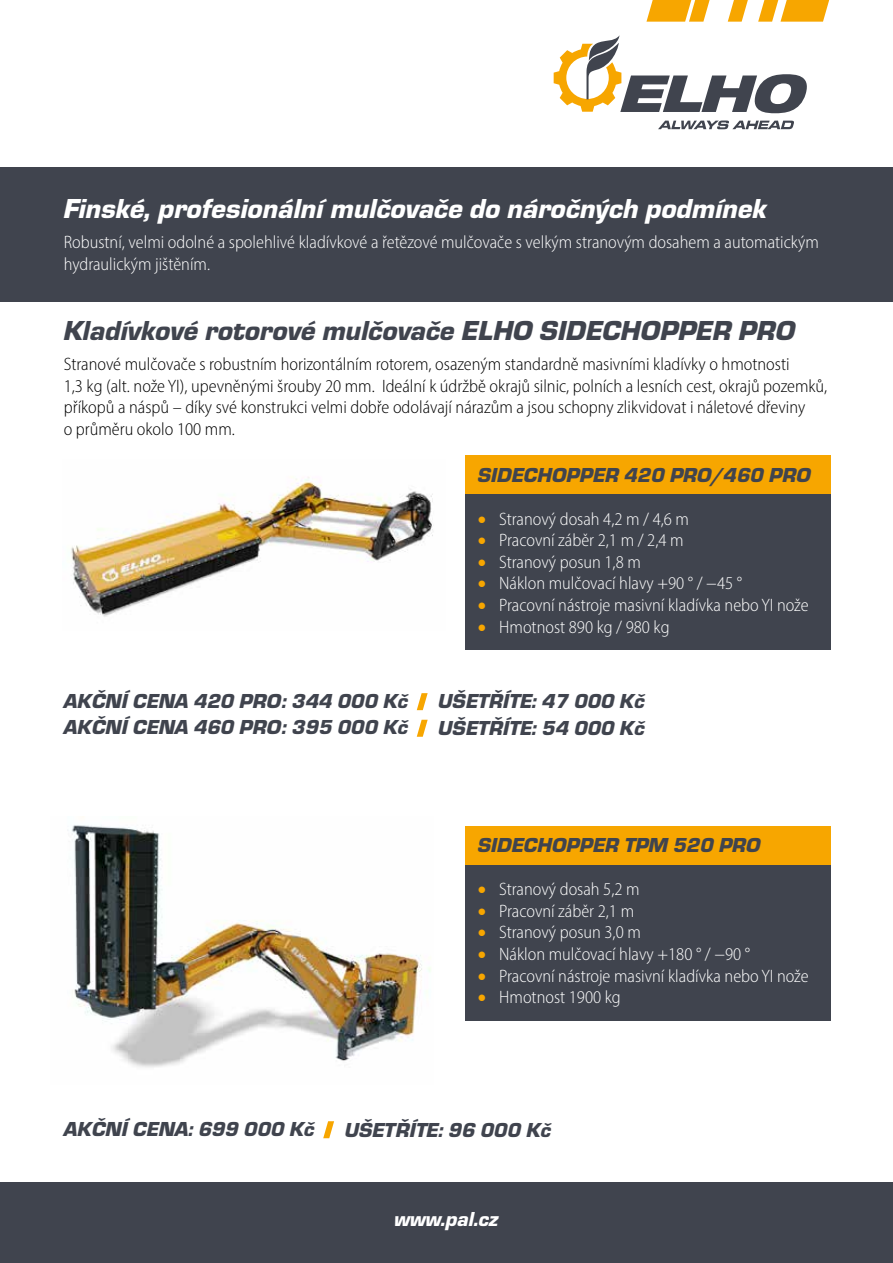
<style>
.page{position:relative;width:893px;height:1263px;background:#fff}
.page>*{position:absolute;margin:0;border:0;box-sizing:border-box;transform-origin:0 0}
.t1{font:italic 900 28.5px "Eurostile";color:#fff}
.t2{font:italic 900 28.5px "Eurostile";color:#40444e}
.t3{font:italic 900 21px "Eurostile";color:#40444e}
.t4{font:italic 900 21px "Eurostile";color:#fff}
.t5{font:300 semi-condensed 18px/21.6px "Myriad Pro";color:#fff}
.t6{font:300 semi-condensed 18px/21.6px "Myriad Pro";color:#000}
.s1{color:#f7a600}
</style>
<div class="page">
<svg style="left:646px;top:0;width:64px;height:22px"></svg>
<svg style="left:728px;top:0;width:20px;height:22px"></svg>
<svg style="left:758px;top:0;width:71px;height:22px"></svg>
<svg style="left:554px;top:35px;width:253px;height:78px"></svg>
<svg style="left:658px;top:121px;width:136px;height:8px"></svg>
<div style="left:0;top:167px;width:893px;height:135px;background:#40444e"></div>
<img style="left:71px;top:477px;width:362px;height:140px">
<div style="left:465px;top:494px;width:366px;height:156px;background:#40444e"></div>
<div style="left:465px;top:455px;width:366px;height:39px;background:#f7a600"></div>
<img style="left:71px;top:825px;width:360px;height:243px">
<svg style="left:417px;top:693px;width:11px;height:17px"></svg>
<svg style="left:417px;top:720px;width:11px;height:17px"></svg>
<div style="left:465px;top:865px;width:366px;height:155px;background:#40444e"></div>
<div style="left:465px;top:826px;width:366px;height:39px;background:#f7a600"></div>
<svg style="left:323px;top:1121px;width:11px;height:17px"></svg>
<div style="left:0;top:1182px;width:893px;height:81px;background:#40444e"></div>
<h1 class="t1" style="left:64px;top:188px;width:705px">Finské, profesionální mulčovače do náročných podmínek</h1>
<p class="t5" style="left:64px;top:231px;width:757px">Robustní, velmi odolné a spolehlivé kladívkové a řetězové mulčovače s velkým stranovým dosahem a automatickým hydraulickým jištěním.</p>
<h1 class="t2" style="left:64px;top:310px;width:733px">Kladívkové rotorové mulčovače ELHO SIDECHOPPER PRO</h1>
<p class="t6" style="left:64px;top:353px;width:765px">Stranové mulčovače s robustním horizontálním rotorem, osazeným standardně masivními kladívky o hmotnosti<br>1,3 kg (alt. nože YI), upevněnými šrouby 20 mm. Ideální k údržbě okrajů silnic, polních a lesních cest, okrajů pozemků, příkopů a náspů – díky své konstrukci velmi dobře odolávají nárazům a jsou schopny zlikvidovat i náletové dřeviny<br>o průměru okolo 100 mm.</p>
<p class="t3" style="left:478px;top:460px;width:334px">SIDECHOPPER 420 PRO/460 PRO</p>
<p class="t5" style="left:478px;top:508px;width:213px"><span class="s1">•</span> Stranový dosah 4,2 m / 4,6 m</p>
<p class="t5" style="left:478px;top:529px;width:207px"><span class="s1">•</span> Pracovní záběr 2,1 m / 2,4 m</p>
<p class="t5" style="left:478px;top:551px;width:165px"><span class="s1">•</span> Stranový posun 1,8 m</p>
<p class="t5" style="left:478px;top:572px;width:266px"><span class="s1">•</span> Náklon mulčovací hlavy +90 ° / −45 °</p>
<p class="t5" style="left:478px;top:594px;width:332px"><span class="s1">•</span> Pracovní nástroje masivní kladívka nebo YI nože</p>
<p class="t5" style="left:478px;top:616px;width:193px"><span class="s1">•</span> Hmotnost 890 kg / 980 kg</p>
<p class="t3" style="left:64px;top:685px;width:346px">AKČNÍ CENA 420 PRO: 344 000 Kč</p>
<p class="t3" style="left:438px;top:686px;width:208px">UŠETŘÍTE: 47 000 Kč</p>
<p class="t3" style="left:64px;top:712px;width:346px">AKČNÍ CENA 460 PRO: 395 000 Kč</p>
<p class="t3" style="left:438px;top:713px;width:208px">UŠETŘÍTE: 54 000 Kč</p>
<p class="t3" style="left:478px;top:830px;width:284px">SIDECHOPPER TPM 520 PRO</p>
<p class="t5" style="left:478px;top:878px;width:163px"><span class="s1">•</span> Stranový dosah 5,2 m</p>
<p class="t5" style="left:478px;top:900px;width:158px"><span class="s1">•</span> Pracovní záběr 2,1 m</p>
<p class="t5" style="left:478px;top:921px;width:165px"><span class="s1">•</span> Stranový posun 3,0 m</p>
<p class="t5" style="left:478px;top:943px;width:274px"><span class="s1">•</span> Náklon mulčovací hlavy +180 ° / −90 °</p>
<p class="t5" style="left:478px;top:965px;width:332px"><span class="s1">•</span> Pracovní nástroje masivní kladívka nebo YI nože</p>
<p class="t5" style="left:478px;top:986px;width:144px"><span class="s1">•</span> Hmotnost 1900 kg</p>
<p class="t3" style="left:64px;top:1114px;width:252px">AKČNÍ CENA: 699 000 Kč</p>
<p class="t3" style="left:345px;top:1114px;width:208px">UŠETŘÍTE: 96 000 Kč</p>
<p class="t4" style="left:394px;top:1204px;width:105px">www.pal.cz</p>
</div>
